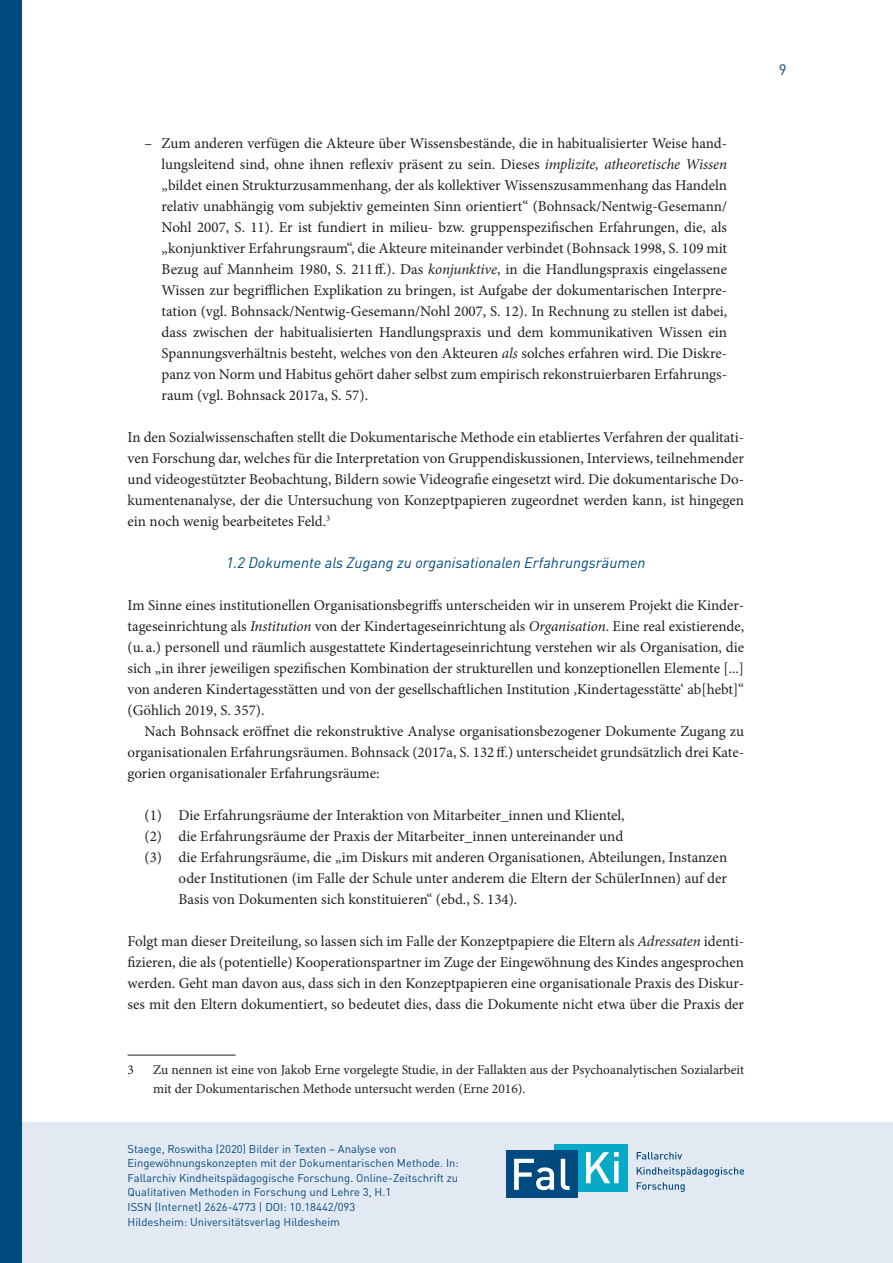
<style>
.page{position:relative;width:893px;height:1263px;background:#fff}
.page>*{position:absolute;margin:0;border:0;box-sizing:border-box;transform-origin:0 0}
.Listenabsatz{font:15px/21px "Minion Pro";color:#231f20;text-align:justify}
.Listenabsatz__sortie{font:15px/21px "Minion Pro";color:#231f20;text-align:justify}
.Standard__nachfolgen{font:15px/21px "Minion Pro";color:#231f20;text-align:justify}
.Überschrift_4{font:italic 15px "DIN Pro";color:#004a7f}
.t1{font:15px "DIN Pro";color:#004a7f}
.Fußnotentext{font:13.5px/18.9px "Minion Pro";color:#231f20}
.t2{font:11.25px/14.7px "DIN Pro";color:#004a7f}
.s1{font-style:italic}
</style>
<div class="page">
<div style="left:0;top:1123px;width:893px;height:140px;background:#e3e9f3"></div>
<div style="left:554px;top:1144px;width:74px;height:47px;background:#08a8c9"></div>
<div style="left:506px;top:1150px;width:72px;height:48px;background:#004a7f"></div>
<svg style="left:586px;top:1152px;width:33px;height:31px"></svg>
<svg style="left:637px;top:1167px;width:107px;height:25px"></svg>
<svg style="left:637px;top:1152px;width:45px;height:7px"></svg>
<svg style="left:514px;top:1159px;width:56px;height:31px"></svg>
<hr style="left:128px;top:1055px;width:108px;height:1px;background:#1d1e1f">
<div style="left:0;top:0;width:21px;height:1263px;background:#004a80"></div>
<p class="Listenabsatz" style="left:162px;top:133px;width:567px;text-indent:-17px">– Zum anderen verfügen die Akteure über Wissensbestände, die in habitualisierter Weise hand&shy;lungsleitend sind, ohne ihnen reflexiv präsent zu sein. Dieses <span class="s1">implizite, atheoretische Wissen </span>„bildet einen Strukturzusammenhang, der als kollektiver Wissenszusammenhang das Handeln relativ unabhängig vom subjektiv gemeinten Sinn orientiert“ (Bohnsack/Nentwig-Gesemann/ Nohl 2007, S. 11). Er ist fundiert in milieu- bzw. gruppenspezifischen Erfahrungen, die, als „konjunktiver Erfahrungsraum“, die Akteure miteinander verbindet (Bohnsack 1998, S. 109 mit Bezug auf Mannheim 1980, S. 211ff.). Das <span class="s1">konjunktive</span>, in die Handlungspraxis eingelassene Wissen zur begrifflichen Explikation zu bringen, ist Aufgabe der dokumentarischen Interpre&shy;tation (vgl. Bohnsack/Nentwig-Gesemann/Nohl 2007, S. 12). In Rechnung zu stellen ist dabei, dass zwischen der habitualisierten Handlungspraxis und dem kommunikativen Wissen ein Spannungsverhältnis besteht, welches von den Akteuren <span class="s1">als</span> solches erfahren wird. Die Diskre&shy;panz von Norm und Habitus gehört daher selbst zum empirisch rekonstruierbaren Erfahrungs&shy;raum (vgl. Bohnsack 2017a, S. 57).</p>
<p class="Listenabsatz" style="left:128px;top:427px;width:618px">In den Sozialwissenschaften stellt die Dokumentarische Methode ein etabliertes Verfahren der qualitati&shy;ven Forschung dar, welches für die Interpretation von Gruppendiskussionen, Interviews, teilnehmender und videogestützter Beobachtung, Bildern sowie Videografie eingesetzt wird. Die dokumentarische Do&shy;kumentenanalyse, der die Untersuchung von Konzeptpapieren zugeordnet werden kann, ist hingegen ein noch wenig bearbeitetes Feld.<sup>3</sup></p>
<p class="Überschrift_4" style="left:226px;top:551px;width:421px">1.2 Dokumente als Zugang zu organisationalen Erfahrungsräumen</p>
<p class="Listenabsatz" style="left:128px;top:595px;width:618px">Im Sinne eines institutionellen Organisationsbegriffs unterscheiden wir in unserem Projekt die Kinder&shy;tageseinrichtung als <span class="s1">Institution</span> von der Kindertageseinrichtung als <span class="s1">Organisation</span>. Eine real existierende, (u. a.) personell und räumlich ausgestattete Kindertageseinrichtung verstehen wir als Organisation, die sich „in ihrer jeweiligen spezifischen Kombination der strukturellen und konzeptionellen Elemente [...] von anderen Kindertagesstätten und von der gesellschaftlichen Institution ‚Kindertagesstätte‘ ab[hebt]“ (Göhlich 2019, S. 357).</p>
<p class="Standard__nachfolgen" style="left:128px;top:721px;width:618px;text-indent:17px">Nach Bohnsack eröffnet die rekonstruktive Analyse organisationsbezogener Dokumente Zugang zu organisationalen Erfahrungsräumen. Bohnsack (2017a, S. 132ff.) unterscheidet grundsätzlich drei Kate&shy;gorien organisationaler Erfahrungsräume:</p>
<p class="Listenabsatz__sortie" style="left:145px;top:805px;width:482px">(1) Die Erfahrungsräume der Interaktion von Mitarbeiter_innen und Klientel,</p>
<p class="Listenabsatz__sortie" style="left:145px;top:826px;width:480px">(2) die Erfahrungsräume der Praxis der Mitarbeiter_innen untereinander und</p>
<p class="Listenabsatz__sortie" style="left:179px;top:847px;width:550px;text-indent:-34px">(3) die Erfahrungsräume, die „im Diskurs mit anderen Organisationen, Abteilungen, Instanzen oder Institutionen (im Falle der Schule unter anderem die Eltern der SchülerInnen) auf der Basis von Dokumenten sich konstituieren“ (ebd., S. 134).</p>
<p class="Listenabsatz" style="left:128px;top:931px;width:618px">Folgt man dieser Dreiteilung, so lassen sich im Falle der Konzeptpapiere die Eltern als <span class="s1">Adressaten</span> identi&shy;fizieren, die als (potentielle) Kooperationspartner im Zuge der Eingewöhnung des Kindes angesprochen werden. Geht man davon aus, dass sich in den Konzeptpapieren eine organisationale Praxis des Diskur&shy;ses mit den Eltern dokumentiert, so bedeutet dies, dass die Dokumente nicht etwa über die Praxis der</p>
<p class="Fußnotentext" style="left:128px;top:1060px;width:8px">3</p>
<p class="Fußnotentext" style="left:153px;top:1060px;width:593px">Zu nennen ist eine von Jakob Erne vorgelegte Studie, in der Fallakten aus der Psychoanalytischen Sozialarbeit mit der Dokumentarischen Methode untersucht werden (Erne 2016).</p>
<p class="t2" style="left:128px;top:1140px;width:333px">Staege, Roswitha (2020) Bilder in Texten – Analyse von Eingewöhnungskonzepten mit der Dokumentarischen Methode. In:<br>Fallarchiv Kindheitspädagogische Forschung. Online-Zeitschrift zu Qualitativen Methoden in Forschung und Lehre 3, H.1<br>ISSN (Internet) 2626-4773 | DOI: 10.18442/093<br>Hildesheim: Universitätsverlag Hildesheim</p>
<p class="t1" style="left:779px;top:58px;width:9px">9</p>
</div>
